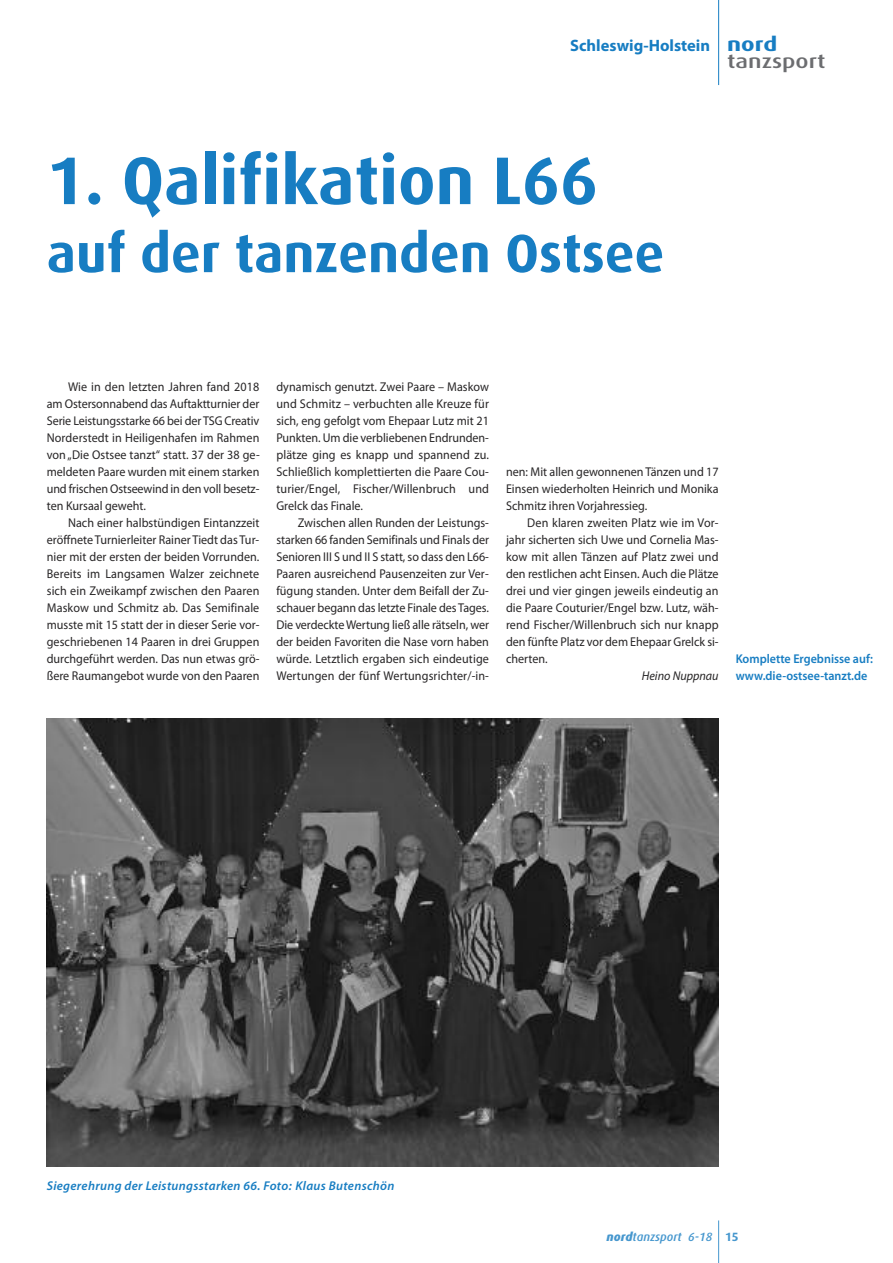
<style>
.page{position:relative;width:893px;height:1263px;background:#fff}
.page>*{position:absolute;margin:0;border:0;box-sizing:border-box;transform-origin:0 0}
.t1{font:700 67.5px "Dax";color:#177dc2}
.t2{font:700 54px "Dax";color:#177dc2}
.t3{font:500 19.5px "Dax";color:#6c6d70;scale:1.25 1}
.t4{font:700 19.5px "Dax";color:#177dc2;scale:1.25 1}
.t5{font:700 16.5px "Myriad Pro";color:#177dc2}
.t6{font:12.75px/17px "Myriad Pro";color:#272526;text-align:justify;scale:.95 1}
.t7{font:italic 600 12.75px "Myriad Pro";letter-spacing:.025em;color:#177dc2}
.t8{font:600 12.75px/17px "Myriad Pro";color:#177dc2;scale:.95 1}
.t9{font:italic 12.75px "Myriad Pro";color:#272526;scale:.95 1}
.t10{font:italic 500 12px "Dax";color:#4697ce}
.s1{font-weight:800}
.s2{font-weight:700;font-style:normal}
</style>
<div class="page">
<hr style="left:718px;top:1220px;width:1px;height:43px;background:#4697ce">
<hr style="left:718px;top:0;width:1px;height:85px;background:#177dc2">
<img style="left:47px;top:718px;width:672px;height:448px">
<p class="t5" style="left:570px;top:39px;width:141px">Schleswig-Holstein</p>
<h3 class="t4" style="left:727px;top:34px;width:42px">nord</h3>
<h3 class="t3" style="left:727px;top:50px;width:80px">tanzsport</h3>
<h1 class="t1" style="left:47px;top:143px;width:553px">1. Qalifikation L66</h1>
<h2 class="t2" style="left:47px;top:223px;width:619px">auf der tanzenden Ostsee</h2>
<p class="t6" style="left:47px;top:379px;width:226px;text-indent:21px">Wie in den letzten Jahren fand 2018 am Ostersonnabend das Auftaktturnier der Serie Leistungsstarke 66 bei der TSG Creativ Norderstedt in Heiligenhafen im Rahmen von„Die Ostsee tanzt“ statt. 37 der 38 ge&shy;meldeten Paare wurden mit einem starken und frischen Ostseewind in den voll besetz&shy;ten Kursaal geweht.</p>
<p class="t6" style="left:47px;top:516px;width:225px;text-indent:21px">Nach einer halbstündigen Eintanzzeit eröffnete Turnierleiter Rainer Tiedt das Tur&shy;nier mit der ersten der beiden Vorrunden.<br>Bereits im Langsamen Walzer zeichnete sich ein Zweikampf zwischen den Paaren Maskow und Schmitz ab. Das Semifinale musste mit 15 statt der in dieser Serie vor&shy;geschriebenen 14 Paaren in drei Gruppen durchgeführt werden. Das nun etwas grö&shy;ßere Raumangebot wurde von den Paaren</p>
<p class="t6" style="left:276px;top:379px;width:225px">dynamisch genutzt. Zwei Paare – Maskow und Schmitz – verbuchten alle Kreuze für sich, eng gefolgt vom Ehepaar Lutz mit 21<br>Punkten. Um die verbliebenen Endrunden&shy;plätze ging es knapp und spannend zu.<br>Schließlich komplettierten die Paare Cou&shy;turier/Engel, Fischer/Willenbruch und Grelck das Finale.</p>
<p class="t6" style="left:276px;top:516px;width:225px;text-indent:21px">Zwischen allen Runden der Leistungs&shy;starken 66 fanden Semifinals und Finals der Senioren III S und II S statt, so dass den L66- Paaren ausreichend Pausenzeiten zur Ver&shy;fügung standen. Unter dem Beifall der Zu&shy;schauer begann das letzte Finale des Tages.<br>Die verdeckteWertung ließ alle rätseln, wer der beiden Favoriten die Nase vorn haben würde. Letztlich ergaben sich eindeutige Wertungen der fünf Wertungsrichter/-in-</p>
<p class="t6" style="left:506px;top:464px;width:225px">nen: Mit allen gewonnenen Tänzen und 17<br>Einsen wiederholten Heinrich und Monika Schmitz ihren Vorjahressieg.</p>
<p class="t6" style="left:506px;top:516px;width:225px;text-indent:21px">Den klaren zweiten Platz wie im Vor&shy;jahr sicherten sich Uwe und Cornelia Mas&shy;kow mit allen Tänzen auf Platz zwei und den restlichen acht Einsen. Auch die Plätze drei und vier gingen jeweils eindeutig an die Paare Couturier/Engel bzw. Lutz, wäh&shy;rend Fischer/Willenbruch sich nur knapp den fünfte Platz vor dem Ehepaar Grelck si&shy;cherten.</p>
<p class="t9" style="left:642px;top:671px;width:82px">Heino Nuppnau</p>
<p class="t8" style="left:736px;top:652px;width:146px">Komplette Ergebnisse auf: www.die-ostsee-tanzt.de</p>
<p class="t7" style="left:47px;top:1180px;width:349px">Siegerehrung der Leistungsstarken 66. Foto: Klaus Butenschön</p>
<p class="t10" style="left:607px;top:1230px;width:133px"><span class="s1">nord</span>tanzsport 6-18 <span class="s2">15</span></p>
</div>
